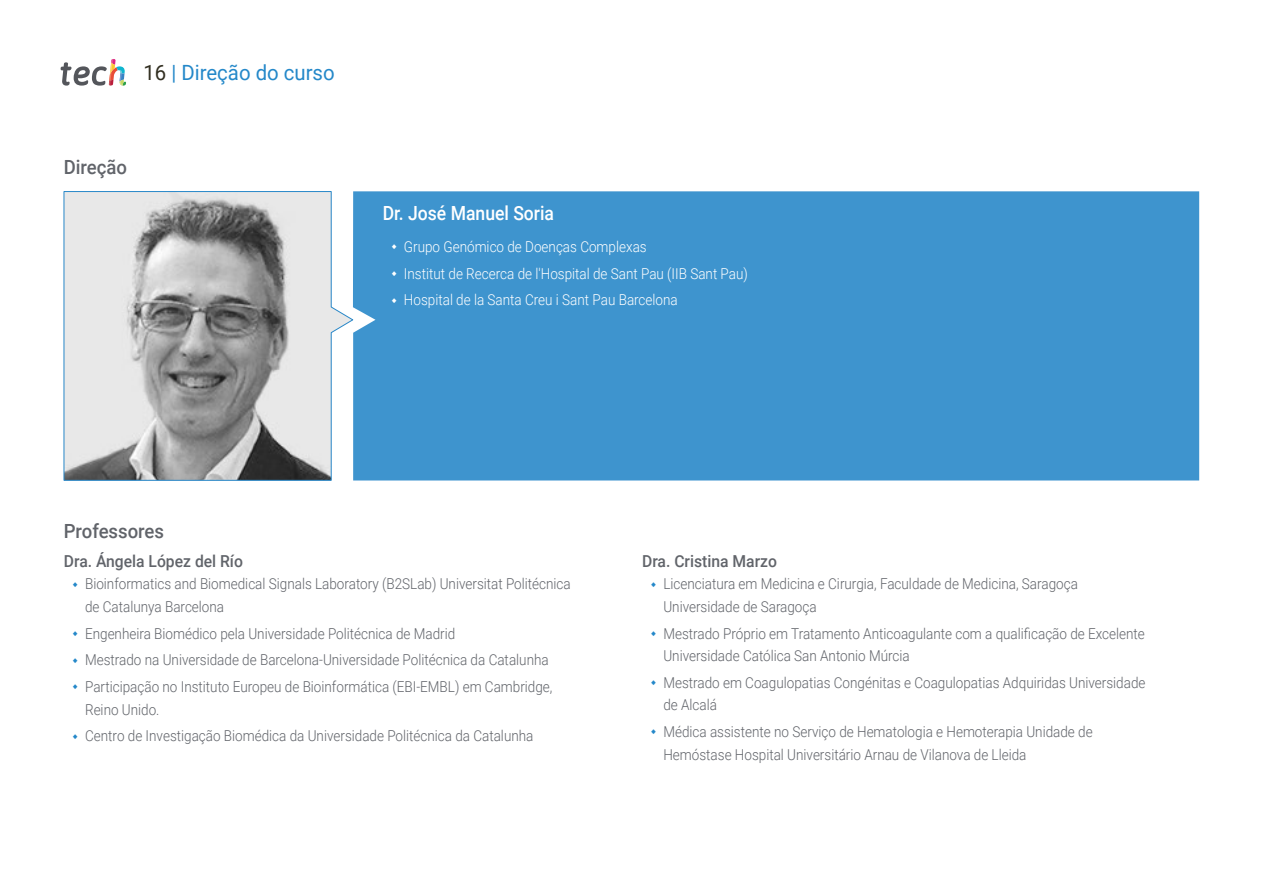
<style>
.page{position:relative;width:1263px;height:893px;background:#fff}
.page>*{position:absolute;margin:0;border:0;box-sizing:border-box;transform-origin:0 0}
.t1{font:21px "Roboto";color:#2488c9}
.t2{font:500 19.5px "Roboto";color:#fff;scale:.9 1}
.t3{font:500 19.5px "Roboto";color:#61646a;scale:.95 1}
.t4{font:500 16.5px "Roboto";color:#61646a;scale:.95 1}
.t5{font:300 15px/22.5px "Roboto";color:#61646a;scale:.9 1}
.t6{font:300 15px/26.7px "Roboto";color:#fff;scale:.9 1}
.s1{color:#312e20}
</style>
<div class="page">
<div style="left:353px;top:191px;width:846px;height:289px;background:#3e94ce"></div>
<svg style="left:64px;top:191px;width:289px;height:290px"></svg>
<svg style="left:61px;top:59px;width:65px;height:27px"></svg>
<svg style="left:392px;top:244px;width:5px;height:5px"></svg>
<svg style="left:392px;top:271px;width:5px;height:5px"></svg>
<svg style="left:392px;top:298px;width:5px;height:5px"></svg>
<h1 class="t1" style="left:144px;top:57px;width:193px"><span class="s1">16</span> | Direção do curso</h1>
<h2 class="t3" style="left:64px;top:154px;width:68px">Direção</h2>
<h2 class="t2" style="left:383px;top:199px;width:192px">Dr. José Manuel Soria</h2>
<p class="t6" style="left:404px;top:232px;width:384px">Grupo Genómico de Doenças Complexas<br>Institut de Recerca de l'Hospital de Sant Pau (IIB Sant Pau)<br>Hospital de la Santa Creu i Sant Pau Barcelona</p>
<h2 class="t3" style="left:64px;top:517px;width:107px">Professores</h2>
<p class="t4" style="left:64px;top:550px;width:190px">Dra. Ángela López del Río</p>
<p class="t5" style="left:85px;top:572px;width:541px">Bioinformatics and Biomedical Signals Laboratory (B2SLab) Universitat Politécnica de Catalunya Barcelona</p>
<p class="t5" style="left:85px;top:619px;width:521px;line-height:26.7px">Engenheira Biomédico pela Universidade Politécnica de Madrid<br>Mestrado na Universidade de Barcelona-Universidade Politécnica da Catalunha<br>Participação no Instituto Europeu de Bioinformática (EBI-EMBL) em Cambridge,</p>
<p class="t5" style="left:85px;top:695px;width:500px;line-height:26.7px">Reino Unido.<br>Centro de Investigação Biomédica da Universidade Politécnica da Catalunha</p>
<p class="t4" style="left:642px;top:550px;width:143px">Dra. Cristina Marzo</p>
<p class="t5" style="left:663px;top:572px;width:462px">Licenciatura em Medicina e Cirurgia, Faculdade de Medicina, Saragoça<br>Universidade de Saragoça</p>
<p class="t5" style="left:663px;top:621px;width:536px">Mestrado Próprio em Tratamento Anticoagulante com a qualificação de Excelente<br>Universidade Católica San Antonio Múrcia</p>
<p class="t5" style="left:663px;top:671px;width:537px">Mestrado em Coagulopatias Congénitas e Coagulopatias Adquiridas Universidade de Alcalá</p>
<p class="t5" style="left:663px;top:720px;width:478px">Médica assistente no Serviço de Hematologia e Hemoterapia Unidade de<br>Hemóstase Hospital Universitário Arnau de Vilanova de Lleida</p>
</div>
